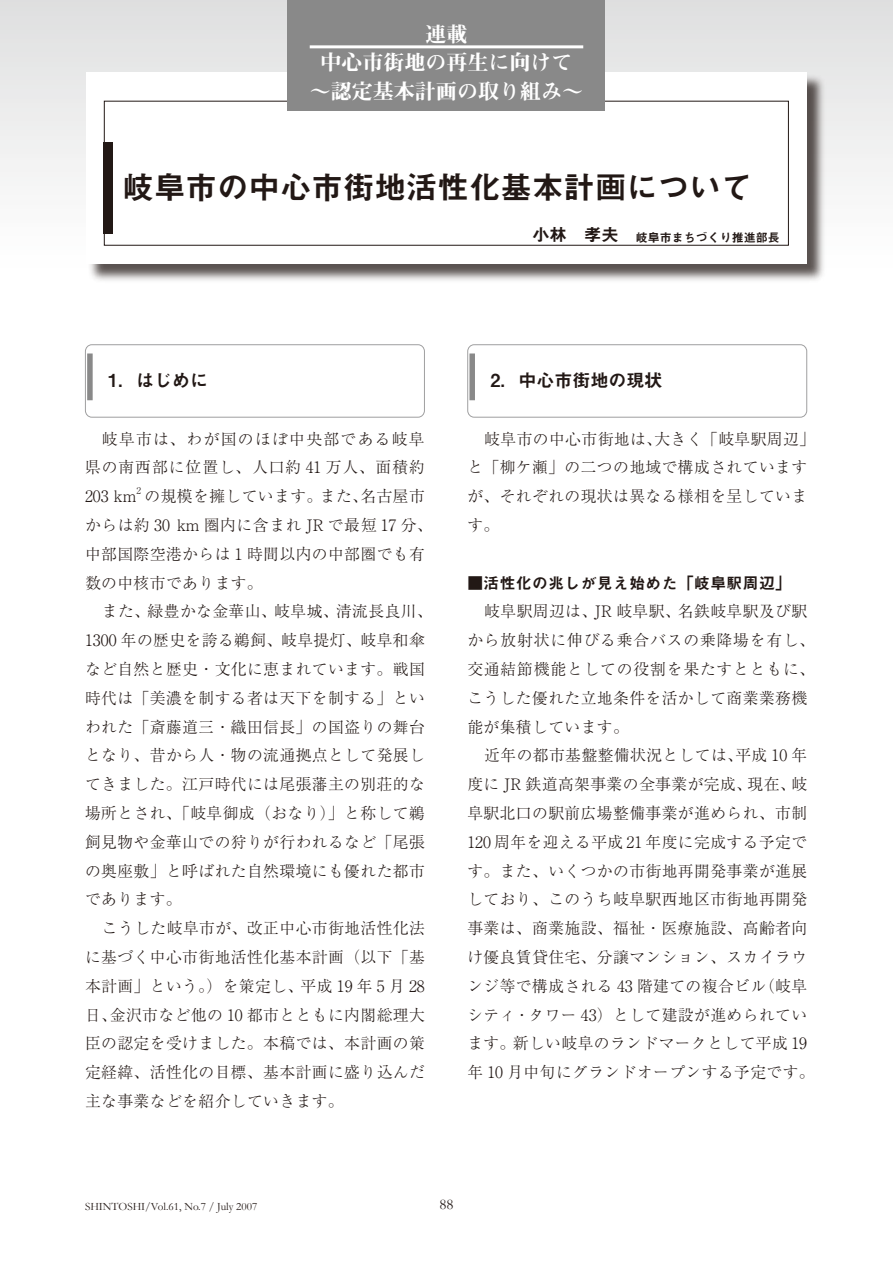
<style>
.page{position:relative;width:893px;height:1263px;background:#fff}
.page>*{position:absolute;margin:0;border:0;box-sizing:border-box;transform-origin:0 0}
.t1{font:31.5px "Midashi Go Pro MB31";color:#221815}
.t2{font:21px/28.5px "Midashi Min Pro MA31";color:#fff;text-align:center}
.t3{font:18px "Midashi Go Pro MB31";color:#221815}
.t4{font:300 15.75px/28.8px "Ryumin Pro";letter-spacing:.03em;color:#221815}
.t5{font:15.75px "Midashi Go Pro MB31";letter-spacing:.03em;color:#221815}
.t6{font:15px "Garamond";color:#221815}
.t7{font:12px "Midashi Go Pro MB31";color:#221815}
.t8{font:11.25px "Garamond";color:#221815}
.t9{font:300 9.15px "Ryumin Pro";color:#221815}
.s1{font-size:17.25px}
</style>
<div class="page">
<div style="left:0;top:0;width:893px;height:274px;background:linear-gradient(to bottom,#dfdfdf,#fff)"></div>
<div style="left:88px;top:74px;width:738px;height:209px;background:#221815;opacity:.75"></div>
<div style="left:86px;top:72px;width:721px;height:192px;background:#fff"></div>
<div style="left:104px;top:142px;width:9px;height:92px;background:#221815"></div>
<div style="left:288px;top:0;width:317px;height:111px;background:#898989"></div>
<hr style="left:310px;top:45px;width:273px;height:3px;background:#fff">
<div style="left:87px;top:353px;width:6px;height:47px;background:#898989"></div>
<div style="left:85px;top:344px;width:340px;height:73px;border:1px solid #9f9fa0;border-radius:7px"></div>
<div style="left:469px;top:353px;width:6px;height:47px;background:#898989"></div>
<div style="left:467px;top:344px;width:340px;height:73px;border:1px solid #9f9fa0;border-radius:7px"></div>
<h2 class="t2" style="left:310px;top:18px;width:275px">連載<br>中心市街地の再生に向けて～認定基本計画の取り組み～</h2>
<h1 class="t1" style="left:122px;top:162px;width:632px">岐阜市の中心市街地活性化基本計画について</h1>
<p class="t7" style="left:532px;top:227px;width:249px"><span class="s1">小林　孝夫　</span>岐阜市まちづくり推進部長</p>
<p class="t3" style="left:108px;top:365px;width:102px">1．はじめに</p>
<p class="t4" style="left:85px;top:423px;width:341px;text-align:justify;text-indent:17px">岐阜市は、わが国のほぼ中央部である岐阜県の南西部に位置し、人口約 41 万人、面積約203 km</p>
<p class="t9" style="left:136px;top:484px;width:6px">2</p>
<p class="t4" style="left:85px;top:481px;width:349px;text-indent:59px">の規模を擁しています。また、名古屋市からは約 30 km 圏内に含まれ JR で最短 17 分、中部国際空港からは１時間以内の中部圏でも有数の中核市であります。</p>
<p class="t4" style="left:85px;top:596px;width:349px;text-indent:17px">また、緑豊かな金華山、岐阜城、清流長良川、<br>1300 年の歴史を誇る鵜飼、岐阜提灯、岐阜和傘など自然と歴史・文化に恵まれています。戦国時代は「美濃を制する者は天下を制する」といわれた「斎藤道三・織田信長」の国盗りの舞台となり、昔から人・物の流通拠点として発展してきました。江戸時代には尾張藩主の別荘的な場所とされ、「岐阜御成（おなり）」と称して鵜飼見物や金華山での狩りが行われるなど「尾張の奥座敷」と呼ばれた自然環境にも優れた都市であります。</p>
<p class="t4" style="left:85px;top:913px;width:341px;text-align:justify;text-indent:17px">こうした岐阜市が、改正中心市街地活性化法に基づく中心市街地活性化基本計画（以下「基本計画」という。）を策定し、平成 19 年 5 月 28日、金沢市など他の 10 都市とともに内閣総理大臣の認定を受けました。本稿では、本計画の策定経緯、活性化の目標、基本計画に盛り込んだ主な事業などを紹介していきます。</p>
<p class="t3" style="left:490px;top:365px;width:174px">2．中心市街地の現状</p>
<p class="t4" style="left:467px;top:423px;width:349px;text-indent:17px">岐阜市の中心市街地は、大きく「岐阜駅周辺」と「柳ケ瀬」の二つの地域で構成されていますが、それぞれの現状は異なる様相を呈しています。</p>
<p class="t5" style="left:467px;top:570px;width:325px">■活性化の兆しが見え始めた「岐阜駅周辺」</p>
<p class="t4" style="left:467px;top:596px;width:349px;text-indent:17px">岐阜駅周辺は、JR 岐阜駅、名鉄岐阜駅及び駅から放射状に伸びる乗合バスの乗降場を有し、交通結節機能としての役割を果たすとともに、こうした優れた立地条件を活かして商業業務機能が集積しています。</p>
<p class="t4" style="left:467px;top:740px;width:349px;text-align:center">近年の都市基盤整備状況としては、平成 10 年<br>度に JR 鉄道高架事業の全事業が完成、現在、岐阜駅北口の駅前広場整備事業が進められ、市制<br>120 周年を迎える平成 21 年度に完成する予定です。また、いくつかの市街地再開発事業が進展しており、このうち岐阜駅西地区市街地再開発事業は、商業施設、福祉・医療施設、高齢者向け優良賃貸住宅、分譲マンション、スカイラウンジ等で構成される 43 階建ての複合ビル（岐阜シティ・タワー 43）として建設が進められています。新しい岐阜のランドマークとして平成 19年 10 月中旬にグランドオープンする予定です。</p>
<p class="t8" style="left:85px;top:1199px;width:174px">SHINTOSHI/Vol.61, No.7 / July 2007</p>
<p class="t6" style="left:439px;top:1194px;width:16px">88</p>
</div>
